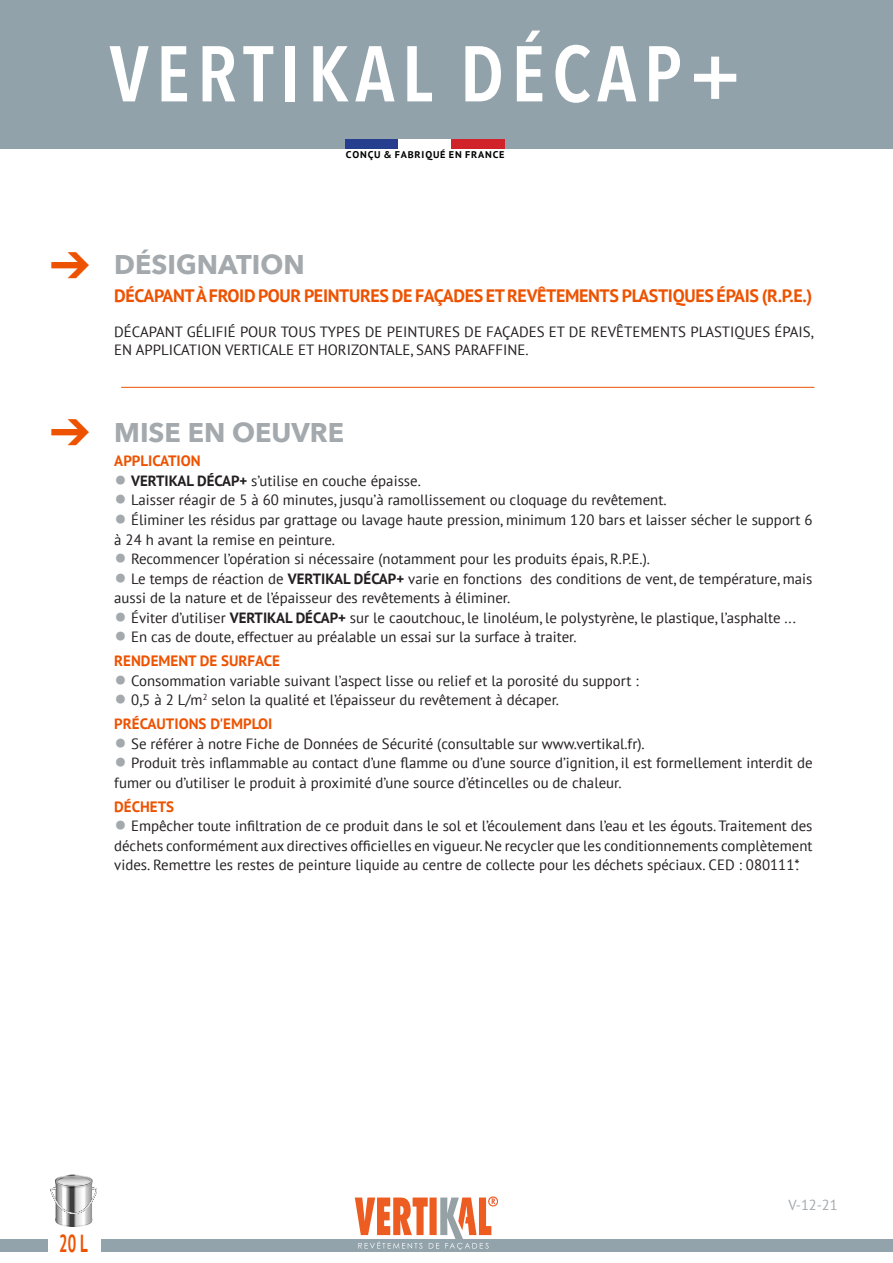
<style>
.page{position:relative;width:893px;height:1263px;background:#fff}
.page>*{position:absolute;margin:0;border:0;box-sizing:border-box;transform-origin:0 0}
.t1{font:600 78px "Avenir Next Condensed";letter-spacing:.09em;color:#fff}
.t2{font:700 27px "Avenir Next";color:#a3a9ad}
.t3{font:700 24.6px "PT Sans";color:#ed5200;scale:.61 1}
.t4{font:700 18px "PT Sans";letter-spacing:-.02em;color:#ed5200}
.t5{font:700 15px "PT Sans";color:#ed5200}
.t6{font:14.85px/19.5px "PT Sans";color:#231f20}
.t7{font:14.4px "PT Sans";color:#a3a9ad}
.t8{font:700 9.75px "PT Sans";letter-spacing:.08em;color:#000;scale:1.05 1}
.s1{color:#ed5200}
.s2{font-weight:700;font-size:28.5px;color:#a3a9ad}
.s3{font-weight:700}
</style>
<div class="page">
<div style="left:0;top:1240px;width:893px;height:12px;background:#93a3ab"></div>
<svg style="left:355px;top:1196px;width:144px;height:54px"></svg>
<div style="left:0;top:0;width:893px;height:149px;background:#92a2ab"></div>
<div style="left:345px;top:139px;width:54px;height:10px;background:#253f8e"></div>
<div style="left:399px;top:139px;width:53px;height:10px;background:#fff"></div>
<div style="left:452px;top:139px;width:53px;height:10px;background:#d1232a"></div>
<hr style="left:121px;top:387px;width:693px;height:1px;background:#ed5200">
<div style="left:48px;top:1224px;width:53px;height:39px;background:#fff"></div>
<svg style="left:51px;top:1175px;width:46px;height:52px"></svg>
<h1 class="t1" style="left:109px;top:7px;width:633px">VERTIKAL DÉCAP+</h1>
<h2 class="t2" style="left:50px;top:242px;width:256px"><span class="s1">➔</span> DÉSIGNATION</h2>
<p class="t8" style="left:346px;top:148px;width:153px">CONÇU &amp; FABRIQUÉ EN FRANCE</p>
<p class="t4" style="left:114px;top:283px;width:700px">DÉCAPANT À FROID POUR PEINTURES DE FAÇADES ET REVÊTEMENTS PLASTIQUES ÉPAIS (R.P.E.)</p>
<p class="t6" style="left:114px;top:323px;width:701px;line-height:17.9px">DÉCAPANT GÉLIFIÉ POUR TOUS TYPES DE PEINTURES DE FAÇADES ET DE REVÊTEMENTS PLASTIQUES ÉPAIS,<br>EN APPLICATION VERTICALE ET HORIZONTALE, SANS PARAFFINE.</p>
<h2 class="t2" style="left:50px;top:409px;width:296px"><span class="s1">➔</span> MISE EN OEUVRE</h2>
<p class="t5" style="left:114px;top:451px;width:88px">APPLICATION</p>
<p class="t6" style="left:114px;top:471px;width:308px"><span class="s2">•</span> <span class="s3">VERTIKAL DÉCAP+</span> s’utilise en couche épaisse.</p>
<p class="t6" style="left:114px;top:490px;width:554px"><span class="s2">•</span> Laisser réagir de 5 à 60 minutes, jusqu’à ramollissement ou cloquage du revêtement.</p>
<p class="t6" style="left:114px;top:510px;width:700px"><span class="s2">•</span> Éliminer les résidus par grattage ou lavage haute pression, minimum 120 bars et laisser sécher le support 6 à 24 h avant la remise en peinture.</p>
<p class="t6" style="left:114px;top:549px;width:537px"><span class="s2">•</span> Recommencer l’opération si nécessaire (notamment pour les produits épais, R.P.E.).</p>
<p class="t6" style="left:114px;top:568px;width:700px"><span class="s2">•</span> Le temps de réaction de <span class="s3">VERTIKAL DÉCAP+</span> varie en fonctions des conditions de vent, de température, mais aussi de la nature et de l’épaisseur des revêtements à éliminer.</p>
<p class="t6" style="left:114px;top:607px;width:683px"><span class="s2">•</span> Éviter d’utiliser <span class="s3">VERTIKAL DÉCAP+</span> sur le caoutchouc, le linoléum, le polystyrène, le plastique, l’asphalte ...</p>
<p class="t6" style="left:114px;top:627px;width:464px"><span class="s2">•</span> En cas de doute, effectuer au préalable un essai sur la surface à traiter.</p>
<p class="t5" style="left:114px;top:651px;width:167px">RENDEMENT DE SURFACE</p>
<p class="t6" style="left:114px;top:670px;width:526px"><span class="s2">•</span> Consommation variable suivant l’aspect lisse ou relief et la porosité du support :</p>
<p class="t6" style="left:114px;top:690px;width:446px"><span class="s2">•</span> 0,5 à 2 L/m<sup>2</sup> selon la qualité et l’épaisseur du revêtement à décaper.</p>
<p class="t5" style="left:114px;top:714px;width:160px">PRÉCAUTIONS D'EMPLOI</p>
<p class="t6" style="left:114px;top:733px;width:532px"><span class="s2">•</span> Se référer à notre Fiche de Données de Sécurité (consultable sur www.vertikal.fr).</p>
<p class="t6" style="left:114px;top:753px;width:700px"><span class="s2">•</span> Produit très inflammable au contact d’une flamme ou d’une source d’ignition, il est formellement interdit de fumer ou d’utiliser le produit à proximité d’une source d’étincelles ou de chaleur.</p>
<p class="t5" style="left:114px;top:796px;width:61px">DÉCHETS</p>
<p class="t6" style="left:114px;top:816px;width:700px;text-align:justify"><span class="s2">•</span> Empêcher toute infiltration de ce produit dans le sol et l’écoulement dans l’eau et les égouts. Traitement des déchets conformément aux directives officielles en vigueur. Ne recycler que les conditionnements complètement vides. Remettre les restes de peinture liquide au centre de collecte pour les déchets spéciaux. CED : 080111*.</p>
<h3 class="t3" style="left:59px;top:1227px;width:48px">20 L</h3>
<p class="t7" style="left:788px;top:1196px;width:51px">V-12-21</p>
</div>
